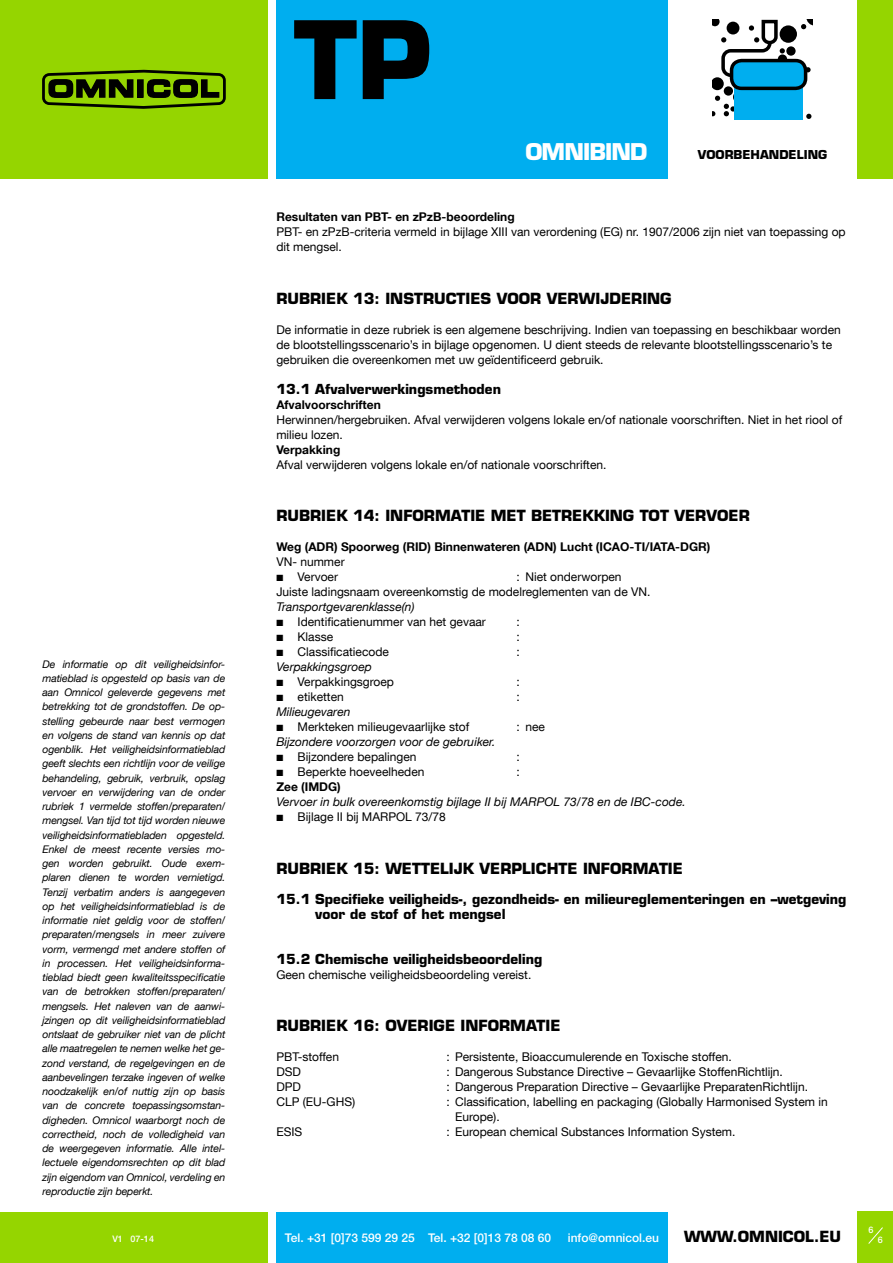
<style>
.page{position:relative;width:893px;height:1263px;background:#fff}
.page>*{position:absolute;margin:0;border:0;box-sizing:border-box;transform-origin:0 0}
.t1{font:700 105.15px "Eurostile";color:#000}
.t2{font:700 22.5px "Eurostile";letter-spacing:-.04em;color:#fff}
.t3{font:700 15px "Eurostile";color:#000}
.t4{font:700 13.5px/15px "Eurostile";color:#000}
.t5{font:12px/15px "Helvetica Neue LT Com";color:#000}
.t6{font:italic 12px "Helvetica Neue LT Com";color:#000}
.t7{font:700 12px "Helvetica Neue LT Com";color:#000}
.t8{font:500 12px "Helvetica Neue";color:#fff}
.t9{font:700 12px "Eurostile";color:#000}
.t10{font:italic 10.5px/14.2px "Helvetica Neue LT Com";letter-spacing:-.01em;color:#000;text-align:justify}
.t11{font:500 9px "Helvetica Neue";color:#fff}
</style>
<div class="page">
<div style="left:0;top:0;width:268px;height:179px;background:#95d500"></div>
<div style="left:42px;top:73px;width:184px;height:32px;border:3px solid #000;border-radius:6px"></div>
<svg style="left:48px;top:79px;width:86px;height:19px"></svg>
<div style="left:138px;top:80px;width:5px;height:17px;background:#000"></div>
<div style="left:137px;top:79px;width:7px;height:19px;border:1px solid #000"></div>
<svg style="left:146px;top:79px;width:74px;height:19px"></svg>
<div style="left:276px;top:1212px;width:392px;height:51px;background:#00aeef"></div>
<div style="left:0;top:1212px;width:268px;height:51px;background:#95d500"></div>
<div style="left:857px;top:1211px;width:36px;height:52px;background:#95d500"></div>
<div style="left:857px;top:0;width:36px;height:179px;background:#95d500"></div>
<div style="left:276px;top:0;width:392px;height:179px;background:#00aeef"></div>
<svg style="left:868px;top:1227px;width:15px;height:17px"></svg>
<svg style="left:713px;top:20px;width:99px;height:99px"></svg>
<p class="t10" style="left:43px;top:656px;width:184px">De informatie op dit veiligheidsinfor&shy;matieblad is opgesteld op basis van de aan Omnicol geleverde gegevens met betrekking tot de grondstoffen. De op&shy;stelling gebeurde naar best vermogen en volgens de stand van kennis op dat ogenblik. Het veiligheidsinformatieblad geeft slechts een richtlijn voor de veilige behandeling, gebruik, verbruik, opslag vervoer en verwijdering van de onder rubriek 1 vermelde stoffen/preparaten/ mengsel. Van tijd tot tijd worden nieuwe veiligheidsinformatiebladen opgesteld.<br>Enkel de meest recente versies mo&shy;gen worden gebruikt. Oude exem&shy;plaren dienen te worden vernietigd.<br>Tenzij verbatim anders is aangegeven op het veiligheidsinformatieblad is de informatie niet geldig voor de stoffen/ preparaten/mengsels in meer zuivere vorm, vermengd met andere stoffen of in processen. Het veiligheidsinforma&shy;tieblad biedt geen kwaliteitsspecificatie van de betrokken stoffen/preparaten/ mengsels. Het naleven van de aanwi&shy;jzingen op dit veiligheidsinformatieblad ontslaat de gebruiker niet van de plicht alle maatregelen te nemen welke het ge&shy;zond verstand, de regelgevingen en de aanbevelingen terzake ingeven of welke noodzakelijk en/of nuttig zijn op basis van de concrete toepassingsomstan&shy;digheden. Omnicol waarborgt noch de correctheid, noch de volledigheid van de weergegeven informatie. Alle intel&shy;lectuele eigendomsrechten op dit blad zijn eigendom van Omnicol, verdeling en reproductie zijn beperkt.</p>
<h1 class="t1" style="left:294px;top:-5px;width:139px">TP</h1>
<h2 class="t2" style="left:525px;top:138px;width:124px">OMNIBIND</h2>
<p class="t9" style="left:698px;top:147px;width:131px">VOORBEHANDELING</p>
<p class="t7" style="left:276px;top:209px;width:240px">Resultaten van PBT- en zPzB-beoordeling</p>
<p class="t5" style="left:276px;top:224px;width:571px">PBT- en zPzB-criteria vermeld in bijlage XIII van verordening (EG) nr. 1907/2006 zijn niet van toepassing op dit mengsel.</p>
<h3 class="t3" style="left:276px;top:289px;width:397px">RUBRIEK 13: INSTRUCTIES VOOR VERWIJDERING</h3>
<p class="t5" style="left:276px;top:322px;width:566px">De informatie in deze rubriek is een algemene beschrijving. Indien van toepassing en beschikbaar worden de blootstellingsscenario’s in bijlage opgenomen. U dient steeds de relevante blootstellingsscenario’s te gebruiken die overeenkomen met uw geïdentificeerd gebruik.</p>
<p class="t4" style="left:276px;top:381px;width:226px">13.1 Afvalverwerkingsmethoden</p>
<p class="t7" style="left:276px;top:397px;width:106px">Afvalvoorschriften</p>
<p class="t5" style="left:276px;top:412px;width:567px">Herwinnen/hergebruiken. Afval verwijderen volgens lokale en/of nationale voorschriften. Niet in het riool of milieu lozen.</p>
<p class="t7" style="left:276px;top:442px;width:65px">Verpakking</p>
<p class="t5" style="left:276px;top:457px;width:332px">Afval verwijderen volgens lokale en/of nationale voorschriften.</p>
<h3 class="t3" style="left:276px;top:506px;width:475px">RUBRIEK 14: INFORMATIE MET BETREKKING TOT VERVOER</h3>
<p class="t7" style="left:276px;top:539px;width:435px">Weg (ADR) Spoorweg (RID) Binnenwateren (ADN) Lucht (ICAO-TI/IATA-DGR)</p>
<p class="t5" style="left:276px;top:554px;width:70px">VN- nummer</p>
<p class="t5" style="left:276px;top:569px;width:63px">■ Vervoer</p>
<p class="t5" style="left:276px;top:569px;width:376px;text-indent:240px">: Niet onderworpen<br>Juiste ladingsnaam overeenkomstig de modelreglementen van de VN.</p>
<p class="t6" style="left:276px;top:599px;width:140px">Transportgevarenklasse(n)</p>
<p class="t5" style="left:276px;top:614px;width:211px">■ Identificatienummer van het gevaar</p>
<p class="t5" style="left:516px;top:614px;width:5px">:</p>
<p class="t5" style="left:276px;top:629px;width:58px">■ Klasse</p>
<p class="t5" style="left:516px;top:629px;width:5px">:</p>
<p class="t5" style="left:276px;top:644px;width:114px">■ Classificatiecode</p>
<p class="t5" style="left:516px;top:644px;width:5px">:</p>
<p class="t6" style="left:276px;top:659px;width:97px">Verpakkingsgroep</p>
<p class="t5" style="left:276px;top:674px;width:119px">■ Verpakkingsgroep</p>
<p class="t5" style="left:516px;top:674px;width:5px">:</p>
<p class="t5" style="left:276px;top:689px;width:69px">■ etiketten</p>
<p class="t5" style="left:516px;top:689px;width:5px">:</p>
<p class="t6" style="left:276px;top:704px;width:76px">Milieugevaren</p>
<p class="t5" style="left:276px;top:719px;width:194px">■ Merkteken milieugevaarlijke stof</p>
<p class="t5" style="left:516px;top:719px;width:30px">: nee</p>
<p class="t6" style="left:276px;top:734px;width:221px">Bijzondere voorzorgen voor de gebruiker.</p>
<p class="t5" style="left:276px;top:749px;width:142px">■ Bijzondere bepalingen</p>
<p class="t5" style="left:516px;top:749px;width:5px">:</p>
<p class="t5" style="left:276px;top:764px;width:150px">■ Beperkte hoeveelheden</p>
<p class="t5" style="left:516px;top:764px;width:5px">:</p>
<p class="t7" style="left:276px;top:779px;width:66px">Zee (IMDG)</p>
<p class="t6" style="left:276px;top:794px;width:411px">Vervoer in bulk overeenkomstig bijlage II bij MARPOL 73/78 en de IBC-code.</p>
<p class="t5" style="left:276px;top:809px;width:171px">■ Bijlage II bij MARPOL 73/78</p>
<h3 class="t3" style="left:276px;top:859px;width:408px">RUBRIEK 15: WETTELIJK VERPLICHTE INFORMATIE</h3>
<p class="t4" style="left:315px;top:891px;width:533px;text-indent:-39px">15.1 Specifieke veiligheids-, gezondheids- en milieureglementeringen en –wetgeving voor de stof of het mengsel</p>
<p class="t4" style="left:276px;top:951px;width:267px">15.2 Chemische veiligheidsbeoordeling</p>
<p class="t5" style="left:276px;top:967px;width:256px">Geen chemische veiligheidsbeoordeling vereist.</p>
<h3 class="t3" style="left:276px;top:1016px;width:286px">RUBRIEK 16: OVERIGE INFORMATIE</h3>
<p class="t5" style="left:276px;top:1049px;width:64px">PBT-stoffen</p>
<p class="t5" style="left:446px;top:1049px;width:287px">: Persistente, Bioaccumulerende en Toxische stoffen.</p>
<p class="t5" style="left:276px;top:1064px;width:26px">DSD</p>
<p class="t5" style="left:446px;top:1064px;width:338px">: Dangerous Substance Directive – Gevaarlijke StoffenRichtlijn.</p>
<p class="t5" style="left:276px;top:1079px;width:26px">DPD</p>
<p class="t5" style="left:446px;top:1079px;width:363px">: Dangerous Preparation Directive – Gevaarlijke PreparatenRichtlijn.</p>
<p class="t5" style="left:276px;top:1094px;width:80px">CLP (EU-GHS)</p>
<p class="t5" style="left:455px;top:1094px;width:374px;text-indent:-9px">: Classification, labelling en packaging (Globally Harmonised System in<br>Europe).</p>
<p class="t5" style="left:276px;top:1124px;width:27px">ESIS</p>
<p class="t5" style="left:446px;top:1124px;width:291px">: European chemical Substances Information System.</p>
<p class="t11" style="left:112px;top:1233px;width:43px">V1 07-14</p>
<p class="t8" style="left:285px;top:1231px;width:268px">Tel. +31 [0]73 599 29 25 Tel. +32 [0]13 78 08 60</p>
<p class="t8" style="left:568px;top:1231px;width:93px">info@omnicol.eu</p>
<h3 class="t3" style="left:684px;top:1227px;width:159px">WWW.OMNICOL.EU</h3>
<p class="t11" style="left:868px;top:1225px;width:7px">6</p>
<p class="t11" style="left:878px;top:1234px;width:7px">6</p>
</div>
